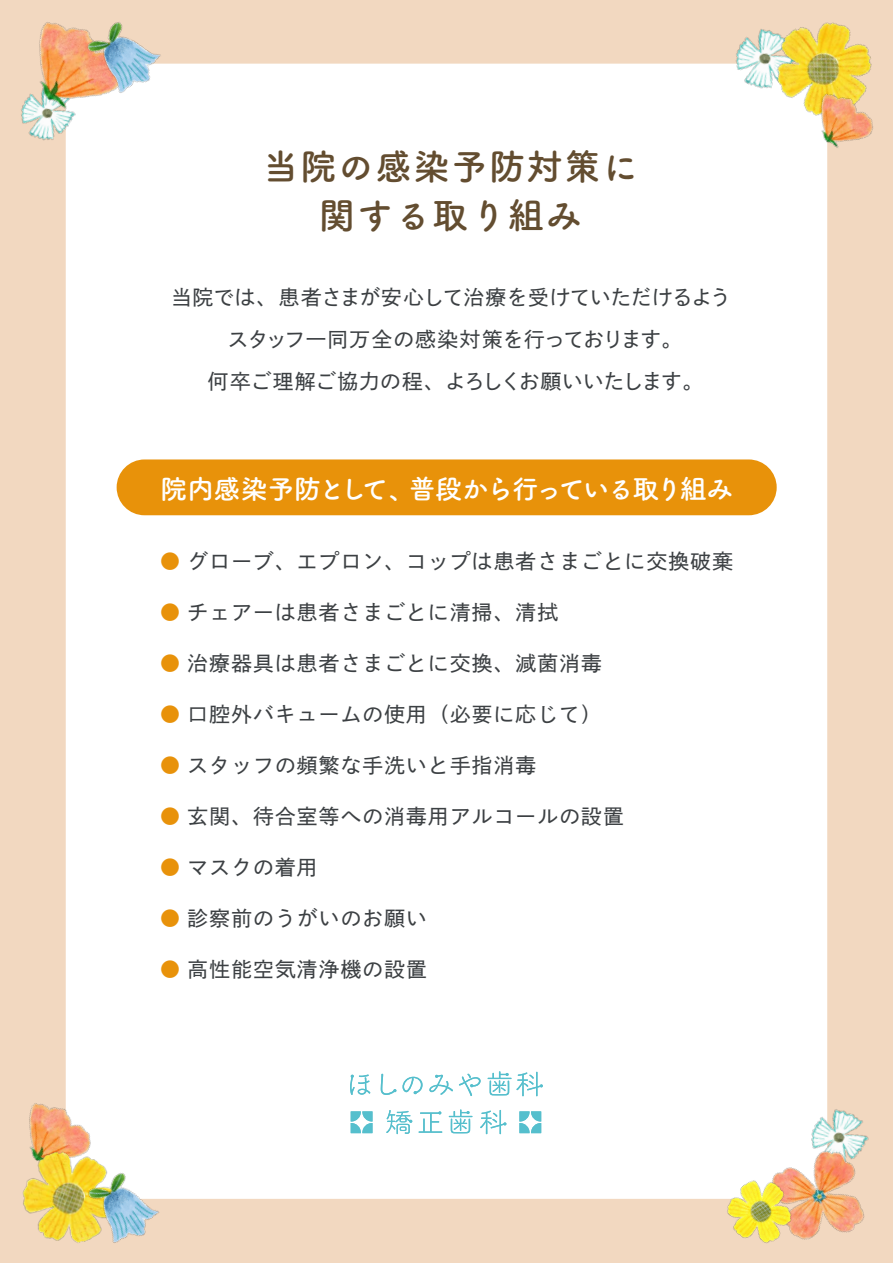
<style>
.page{position:relative;width:893px;height:1263px;background:#f2d8c0}
.page>*{position:absolute;margin:0;border:0;box-sizing:border-box;transform-origin:0 0}
.t1{font:36.3px/49.5px "Tsuku A Rd Gothic Std B";letter-spacing:.04em;color:#634d30;text-align:center}
.t2{font:27px "Tsuku A Rd Gothic Std B";letter-spacing:-.07em;color:#fff}
.t3{font:20.7px "DNP Shuei Go Kin Std M";letter-spacing:.06em;color:#3c4043}
.t4{font:20.7px/42px "DNP Shuei Go Kin Std M";letter-spacing:.005em;color:#3c4043;text-align:center}
.s1{color:#e8920a}
</style>
<div class="page">
<div style="left:66px;top:64px;width:761px;height:1135px;background:#fff;border-radius:36px"></div>
<img style="left:29px;top:1090px;width:62px;height:56px">
<img style="left:30px;top:135px;width:36px;height:13px">
<img style="left:815px;top:1101px;width:48px;height:24px">
<img style="left:725px;top:37px;width:29px;height:49px">
<img style="left:21px;top:22px;width:55px;height:113px">
<img style="left:73px;top:22px;width:104px;height:86px">
<img style="left:23px;top:1146px;width:67px;height:95px">
<img style="left:74px;top:1156px;width:86px;height:87px">
<img style="left:811px;top:1125px;width:58px;height:113px">
<img style="left:727px;top:1167px;width:84px;height:77px">
<div style="left:351px;top:1111px;width:10px;height:10px;background:#55bfcd"></div>
<div style="left:362px;top:1111px;width:11px;height:10px;background:#55bfcd"></div>
<svg style="left:351px;top:1123px;width:10px;height:10px"></svg>
<svg style="left:362px;top:1123px;width:11px;height:10px"></svg>
<div style="left:519px;top:1111px;width:11px;height:10px;background:#55bfcd"></div>
<div style="left:531px;top:1111px;width:10px;height:10px;background:#55bfcd"></div>
<svg style="left:519px;top:1123px;width:11px;height:10px"></svg>
<svg style="left:531px;top:1123px;width:10px;height:10px"></svg>
<svg style="left:350px;top:1074px;width:20px;height:21px"></svg>
<svg style="left:381px;top:1074px;width:15px;height:21px"></svg>
<svg style="left:402px;top:1077px;width:21px;height:17px"></svg>
<svg style="left:429px;top:1075px;width:24px;height:20px"></svg>
<svg style="left:459px;top:1074px;width:22px;height:22px"></svg>
<svg style="left:449px;top:1109px;width:23px;height:24px"></svg>
<svg style="left:419px;top:1111px;width:23px;height:22px"></svg>
<svg style="left:386px;top:1110px;width:26px;height:24px"></svg>
<svg style="left:488px;top:1071px;width:55px;height:25px"></svg>
<svg style="left:480px;top:1110px;width:26px;height:24px"></svg>
<img style="left:754px;top:22px;width:118px;height:76px">
<img style="left:801px;top:83px;width:72px;height:82px">
<div style="left:117px;top:459px;width:660px;height:56px;background:#e8920a;border-radius:28px"></div>
<h1 class="t1" style="left:262px;top:139px;width:378px">当院の感染予防対策に関する取り組み</h1>
<p class="t4" style="left:171px;top:276px;width:561px">当院では、患者さまが安心して治療を受けていただけるようスタッフ一同万全の感染対策を行っております。<br>何卒ご理解ご協力の程、よろしくお願いいたします。</p>
<h2 class="t2" style="left:160px;top:468px;width:575px">院内感染予防として、普段から行っている取り組み</h2>
<p class="t3" style="left:160px;top:547px;width:574px"><span class="s1">●</span> グローブ、エプロン、コップは患者さまごとに交換破棄</p>
<p class="t3" style="left:160px;top:598px;width:400px"><span class="s1">●</span> チェアーは患者さまごとに清掃、清拭</p>
<p class="t3" style="left:160px;top:649px;width:443px"><span class="s1">●</span> 治療器具は患者さまごとに交換、減菌消毒</p>
<p class="t3" style="left:160px;top:700px;width:443px"><span class="s1">●</span> 口腔外バキュームの使用（必要に応じて）</p>
<p class="t3" style="left:160px;top:751px;width:378px"><span class="s1">●</span> スタッフの頻繁な手洗いと手指消毒</p>
<p class="t3" style="left:160px;top:802px;width:465px"><span class="s1">●</span> 玄関、待合室等への消毒用アルコールの設置</p>
<p class="t3" style="left:160px;top:853px;width:159px"><span class="s1">●</span> マスクの着用</p>
<p class="t3" style="left:160px;top:904px;width:268px"><span class="s1">●</span> 診察前のうがいのお願い</p>
<p class="t3" style="left:160px;top:955px;width:268px"><span class="s1">●</span> 高性能空気清浄機の設置</p>
</div>
